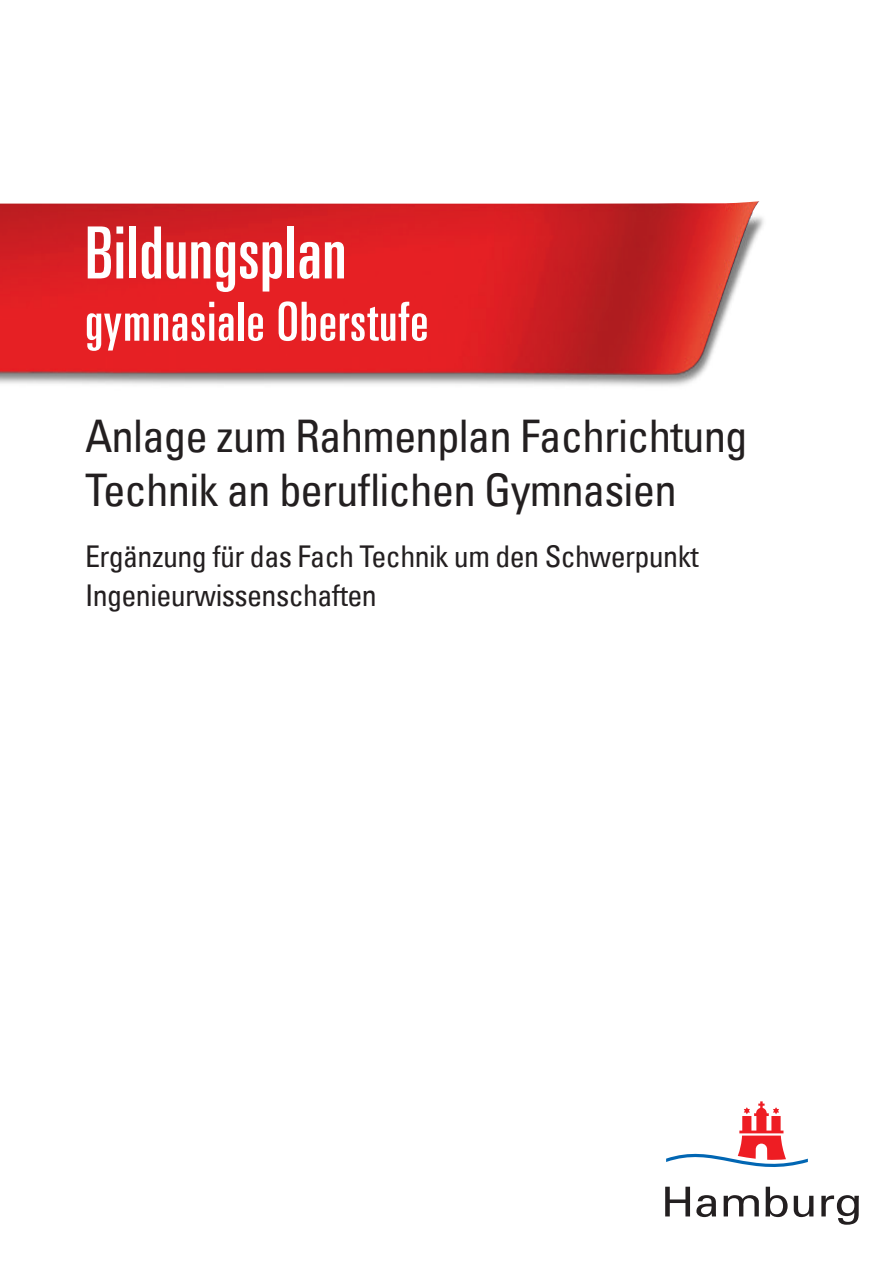
<style>
.page{position:relative;width:893px;height:1263px;background:#fff}
.page>*{position:absolute;margin:0;border:0;box-sizing:border-box;transform-origin:0 0}
.t1{font:ultra-condensed 72px "Univers";letter-spacing:.01em;color:#fff}
.t2{font:ultra-condensed 54px "Univers";letter-spacing:.02em;color:#fff}
.t3{font:condensed 45px/54px "Univers LT";letter-spacing:-.02em;color:#231f20}
.t4{font:condensed 30px/39px "Univers LT";letter-spacing:-.02em;color:#231f20}
</style>
<div class="page">
<img style="left:0;top:201px;width:764px;height:185px">
<svg style="left:666px;top:1101px;width:142px;height:66px"></svg>
<svg style="left:665px;top:1187px;width:25px;height:29px"></svg>
<svg style="left:696px;top:1195px;width:20px;height:22px"></svg>
<svg style="left:724px;top:1195px;width:35px;height:21px"></svg>
<svg style="left:765px;top:1187px;width:23px;height:30px"></svg>
<svg style="left:794px;top:1196px;width:19px;height:21px"></svg>
<svg style="left:821px;top:1195px;width:38px;height:30px"></svg>
<h1 class="t1" style="left:85px;top:212px;width:263px">Bildungsplan</h1>
<h2 class="t2" style="left:85px;top:291px;width:345px">gymnasiale Oberstufe</h2>
<h3 class="t3" style="left:85px;top:409px;width:664px">Anlage zum Rahmenplan Fachrichtung<br>Technik an beruflichen Gymnasien</h3>
<p class="t4" style="left:85px;top:536px;width:615px">Ergänzung für das Fach Technik um den Schwerpunkt<br>Ingenieurwissenschaften</p>
</div>
